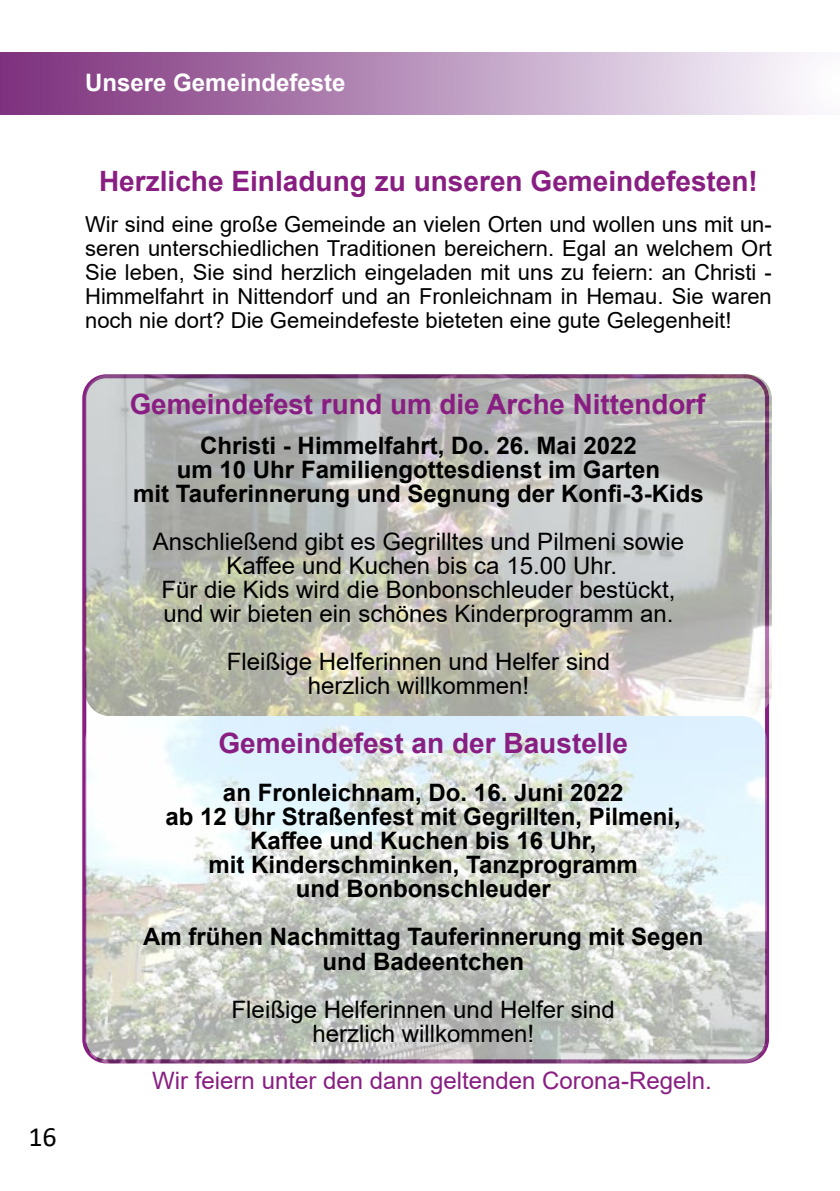
<style>
.page{position:relative;width:840px;height:1191px;background:#fff}
.page>*{position:absolute;margin:0;border:0;box-sizing:border-box;transform-origin:0 0}
.t1{font:700 28px "Arial";color:#891e82}
.t2{font:28px "Calibri";color:#000}
.t3{font:700 24px/24px "Arial";color:#000;text-align:center}
.t4{font:24px/24px "Arial";color:#000;text-align:center}
.t5{font:24px "Arial";color:#891e82}
.t6{font:700 24px "Arial";color:#fff}
.t7{font:22px/24px "Arial";color:#000;text-align:justify}
</style>
<div class="page">
<div style="left:0;top:52px;width:839px;height:63px;background:linear-gradient(to right,#7b2d7a,#fcfeff)"></div>
<img style="left:85px;top:374px;width:686px;height:342px">
<img style="left:85px;top:716px;width:681px;height:347px">
<p class="t6" style="left:85px;top:66px;width:262px">Unsere Gemeindefeste</p>
<p class="t2" style="left:28px;top:1117px;width:30px">16</p>
<p class="t1" style="left:99px;top:162px;width:660px">Herzliche Einladung zu unseren Gemeindefesten!</p>
<p class="t7" style="left:85px;top:212px;width:687px">Wir sind eine große Gemeinde an vielen Orten und wollen uns mit un&shy;seren unterschiedlichen Traditionen bereichern. Egal an welchem Ort Sie leben, Sie sind herzlich eingeladen mit uns zu feiern: an Christi - Himmelfahrt in Nittendorf und an Fronleichnam in Hemau. Sie waren noch nie dort? Die Gemeindefeste bieteten eine gute Gelegenheit!</p>
<p class="t1" style="left:130px;top:384px;width:577px">Gemeindefest rund um die Arche Nittendorf</p>
<p class="t3" style="left:133px;top:434px;width:572px">Christi - Himmelfahrt, Do. 26. Mai 2022<br>um 10 Uhr Familiengottesdienst im Garten<br>mit Tauferinnerung und Segnung der Konfi-3-Kids</p>
<p class="t4" style="left:153px;top:529px;width:532px">Anschließend gibt es Gegrilltes und Pilmeni sowie Kaffee und Kuchen bis ca 15.00 Uhr.<br>Für die Kids wird die Bonbonschleuder bestückt, und wir bieten ein schönes Kinderprogramm an.</p>
<p class="t4" style="left:227px;top:649px;width:384px">Fleißige Helferinnen und Helfer sind herzlich willkommen!</p>
<p class="t1" style="left:218px;top:724px;width:411px">Gemeindefest an der Baustelle</p>
<p class="t3" style="left:165px;top:781px;width:516px">an Fronleichnam, Do. 16. Juni 2022<br>ab 12 Uhr Straßenfest mit Gegrillten, Pilmeni, Kaffee und Kuchen bis 16 Uhr,<br>mit Kinderschminken, Tanzprogramm<br>und Bonbonschleuder</p>
<p class="t3" style="left:143px;top:925px;width:561px">Am frühen Nachmittag Tauferinnerung mit Segen und Badeentchen</p>
<p class="t4" style="left:231px;top:997px;width:384px">Fleißige Helferinnen und Helfer sind herzlich willkommen!</p>
<p class="t5" style="left:152px;top:1064px;width:560px">Wir feiern unter den dann geltenden Corona-Regeln.</p>
</div>
